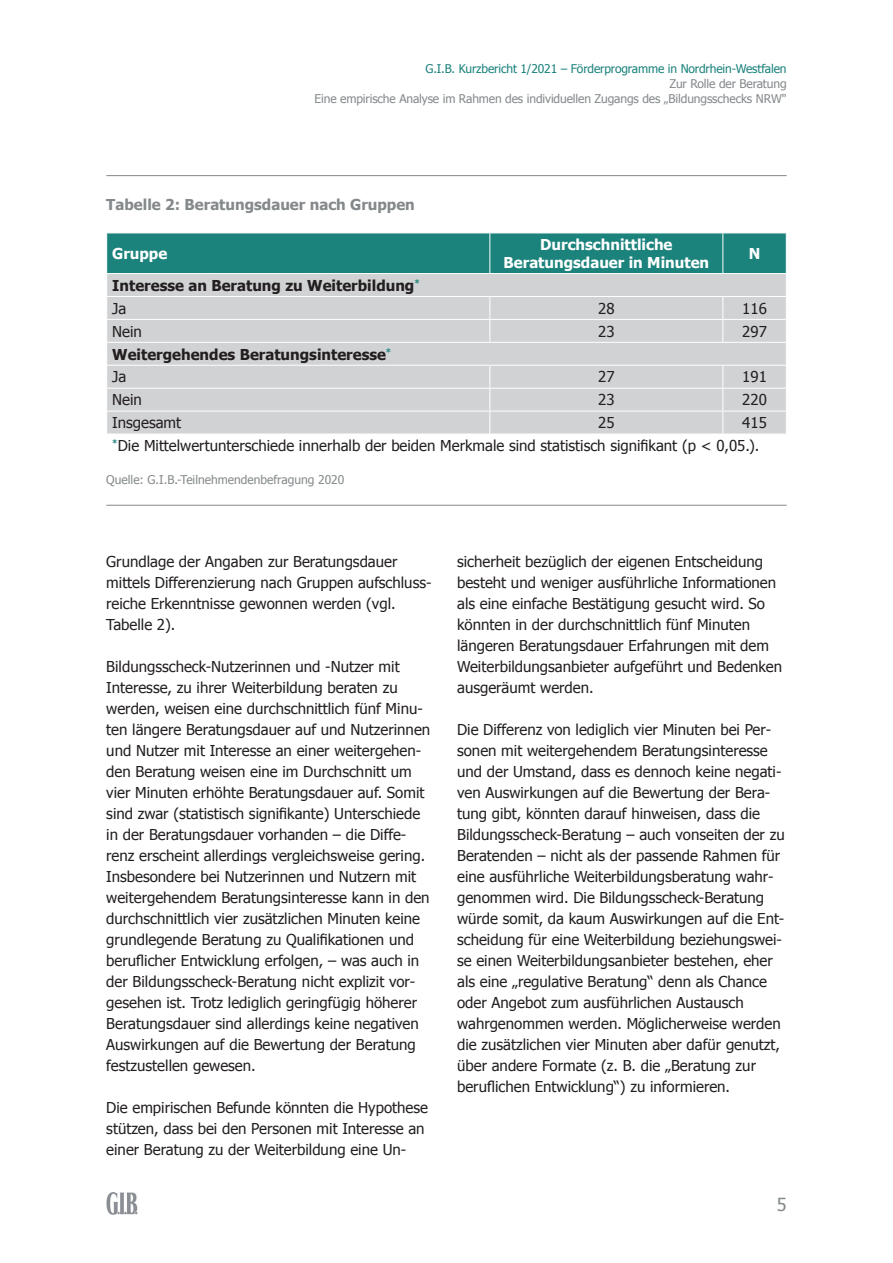
<style>
.page{position:relative;width:893px;height:1263px;background:#fff}
.page>*{position:absolute;margin:0;border:0;box-sizing:border-box;transform-origin:0 0}
.t1{font:18px "Tahoma";color:#84898b}
.Fließtext_10_14{font:15px/21px "Tahoma";color:#231f20}
.TAB_Fließ_10_12{font:15px "Tahoma";color:#231f20}
.TAB_Fließ_10_12-2{font:700 15px "Tahoma";color:#231f20}
.TAB_Fließ_10_12-3{font:700 15px "Tahoma";color:#fff}
.Überschrift_Verzeich{font:700 15px "Tahoma";color:#84898b}
.Quellangaben_Verzeic{font:12px/15px "Tahoma";letter-spacing:-.01em;color:#84898b;text-align:right}
.t2{font:12px "Tahoma";letter-spacing:-.01em;color:#1b827c}
</style>
<div class="page">
<img style="left:106px;top:1193px;width:31px;height:21px">
<hr style="left:106px;top:175px;width:681px;height:1px;background:#84898b">
<svg style="left:106px;top:233px;width:681px;height:201px;background:#afc4c4"></svg>
<hr style="left:106px;top:505px;width:681px;height:1px;background:#84898b">
<p class="t2" style="left:426px;top:61px;width:362px">G.I.B. Kurzbericht 1/2021 – Förderprogramme in Nordrhein-Westfalen</p>
<p class="Quellangaben_Verzeic" style="left:315px;top:77px;width:473px">Zur Rolle der Beratung<br>Eine empirische Analyse im Rahmen des individuellen Zugangs des „Bildungsschecks NRW"</p>
<p class="Überschrift_Verzeich" style="left:106px;top:194px;width:310px">Tabelle 2: Beratungsdauer nach Gruppen</p>
<p class="TAB_Fließ_10_12-3" style="left:112px;top:243px;width:57px">Gruppe</p>
<p class="TAB_Fließ_10_12-3" style="left:540px;top:234px;width:134px">Durchschnittliche</p>
<p class="TAB_Fließ_10_12-3" style="left:504px;top:252px;width:207px">Beratungsdauer in Minuten</p>
<p class="TAB_Fließ_10_12-3" style="left:749px;top:243px;width:13px">N</p>
<p class="TAB_Fließ_10_12-2" style="left:112px;top:275px;width:309px">Interesse an Beratung zu Weiterbildung<sup>*</sup></p>
<p class="TAB_Fließ_10_12" style="left:112px;top:298px;width:16px">Ja</p>
<p class="TAB_Fließ_10_12" style="left:598px;top:298px;width:18px">28</p>
<p class="TAB_Fließ_10_12" style="left:742px;top:298px;width:26px">116</p>
<p class="TAB_Fließ_10_12" style="left:112px;top:321px;width:31px">Nein</p>
<p class="TAB_Fließ_10_12" style="left:598px;top:321px;width:18px">23</p>
<p class="TAB_Fließ_10_12" style="left:742px;top:321px;width:26px">297</p>
<p class="TAB_Fließ_10_12-2" style="left:112px;top:344px;width:281px">Weitergehendes Beratungsinteresse<sup>*</sup></p>
<p class="TAB_Fließ_10_12" style="left:112px;top:367px;width:16px">Ja</p>
<p class="TAB_Fließ_10_12" style="left:598px;top:367px;width:18px">27</p>
<p class="TAB_Fließ_10_12" style="left:742px;top:367px;width:26px">191</p>
<p class="TAB_Fließ_10_12" style="left:112px;top:390px;width:31px">Nein</p>
<p class="TAB_Fließ_10_12" style="left:598px;top:390px;width:18px">23</p>
<p class="TAB_Fließ_10_12" style="left:742px;top:390px;width:26px">220</p>
<p class="TAB_Fließ_10_12" style="left:112px;top:413px;width:70px">Insgesamt</p>
<p class="TAB_Fließ_10_12" style="left:598px;top:413px;width:18px">25</p>
<p class="TAB_Fließ_10_12" style="left:742px;top:413px;width:26px">415</p>
<p class="TAB_Fließ_10_12" style="left:112px;top:436px;width:649px"><sup>*</sup>Die Mittelwertunterschiede innerhalb der beiden Merkmale sind statistisch signifikant (p &lt; 0,05.).</p>
<p class="Quellangaben_Verzeic" style="left:106px;top:472px;width:240px">Quelle: G.I.B.-Teilnehmendenbefragung 2020</p>
<p class="Fließtext_10_14" style="left:106px;top:552px;width:327px">Grundlage der Angaben zur Beratungsdauer mittels Differenzierung nach Gruppen aufschluss&shy;reiche Erkenntnisse gewonnen werden (vgl.<br>Tabelle 2).</p>
<p class="Fließtext_10_14" style="left:106px;top:657px;width:325px">Bildungsscheck-Nutzerinnen und -Nutzer mit Interesse, zu ihrer Weiterbildung beraten zu werden, weisen eine durchschnittlich fünf Minu&shy;ten längere Beratungsdauer auf und Nutzerinnen und Nutzer mit Interesse an einer weitergehen&shy;den Beratung weisen eine im Durchschnitt um vier Minuten erhöhte Beratungsdauer auf. Somit sind zwar (statistisch signifikante) Unterschiede in der Beratungsdauer vorhanden – die Diffe&shy;renz erscheint allerdings vergleichsweise gering.<br>Insbesondere bei Nutzerinnen und Nutzern mit weitergehendem Beratungsinteresse kann in den durchschnittlich vier zusätzlichen Minuten keine grundlegende Beratung zu Qualifikationen und beruflicher Entwicklung erfolgen, – was auch in der Bildungsscheck-Beratung nicht explizit vor&shy;gesehen ist. Trotz lediglich geringfügig höherer Beratungsdauer sind allerdings keine negativen Auswirkungen auf die Bewertung der Beratung festzustellen gewesen.</p>
<p class="Fließtext_10_14" style="left:106px;top:1098px;width:323px">Die empirischen Befunde könnten die Hypothese stützen, dass bei den Personen mit Interesse an einer Beratung zu der Weiterbildung eine Un-</p>
<p class="Fließtext_10_14" style="left:457px;top:552px;width:327px">sicherheit bezüglich der eigenen Entscheidung besteht und weniger ausführliche Informationen als eine einfache Bestätigung gesucht wird. So könnten in der durchschnittlich fünf Minuten längeren Beratungsdauer Erfahrungen mit dem Weiterbildungsanbieter aufgeführt und Bedenken ausgeräumt werden.</p>
<p class="Fließtext_10_14" style="left:457px;top:720px;width:329px">Die Differenz von lediglich vier Minuten bei Per&shy;sonen mit weitergehendem Beratungsinteresse und der Umstand, dass es dennoch keine negati&shy;ven Auswirkungen auf die Bewertung der Bera&shy;tung gibt, könnten darauf hinweisen, dass die Bildungsscheck-Beratung – auch vonseiten der zu Beratenden – nicht als der passende Rahmen für eine ausführliche Weiterbildungsberatung wahr&shy;genommen wird. Die Bildungsscheck-Beratung würde somit, da kaum Auswirkungen auf die Ent&shy;scheidung für eine Weiterbildung beziehungswei&shy;se einen Weiterbildungsanbieter bestehen, eher als eine „regulative Beratung“ denn als Chance oder Angebot zum ausführlichen Austausch wahrgenommen werden. Möglicherweise werden die zusätzlichen vier Minuten aber dafür genutzt, über andere Formate (z. B. die „Beratung zur beruflichen Entwicklung“) zu informieren.</p>
<p class="t1" style="left:777px;top:1192px;width:11px">5</p>
</div>
